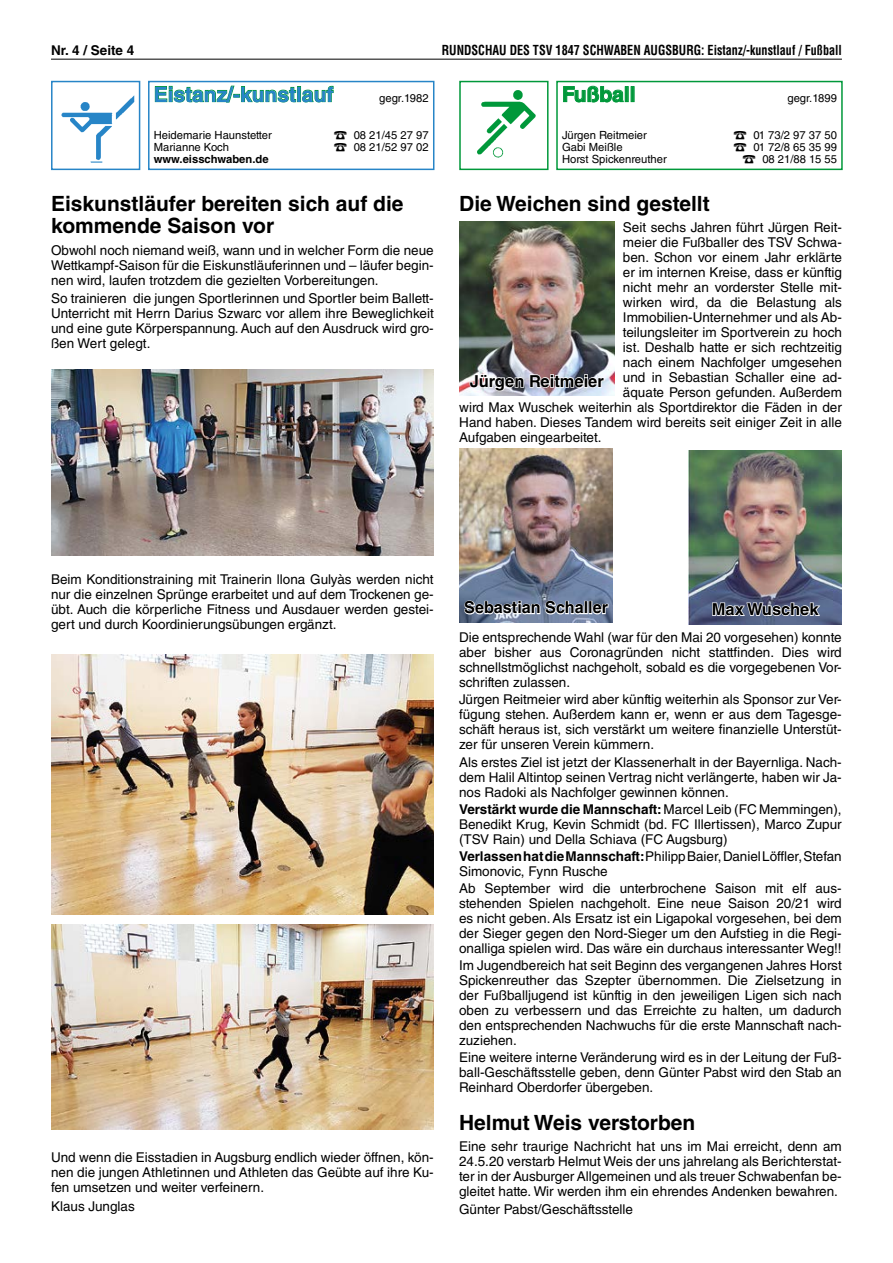
<style>
.page{position:relative;width:893px;height:1263px;background:#fff}
.page>*{position:absolute;margin:0;border:0;box-sizing:border-box;transform-origin:0 0}
.t1{font:700 21px/22.5px "Helvetica LT Std";color:#000}
.t2{font:700 21px "Helvetica LT Std";color:#2785c7}
.t3{font:700 21px "Helvetica LT Std";color:#00983a}
.t4{font:700 16.5px "Helvetica LT Std";color:#000}
.t5{font:13.5px/15px "Helvetica LT Std";color:#000;text-align:justify}
.t6{font:700 condensed 13.5px "Helvetica LT Std";color:#000;scale:.9 1}
.t7{font:700 13.5px "Helvetica LT Std";color:#000}
.t8{font:11.25px "Helvetica LT Std";color:#000}
.t9{font:700 11.25px "Helvetica LT Std";color:#000}
.s1{font-weight:700}
</style>
<div class="page">
<hr style="left:51px;top:59px;width:791px;height:1px;background:#000">
<img style="left:61px;top:95px;width:73px;height:67px">
<div style="left:51px;top:81px;width:89px;height:89px;border:2px solid #2785c7"></div>
<svg style="left:155px;top:85px;width:141px;height:18px"></svg>
<div style="left:298px;top:87px;width:3px;height:15px;border:1px solid #00983a"></div>
<svg style="left:302px;top:86px;width:32px;height:17px"></svg>
<div style="left:148px;top:81px;width:286px;height:89px;border:2px solid #2785c7"></div>
<img style="left:477px;top:90px;width:59px;height:68px">
<div style="left:459px;top:81px;width:90px;height:89px;border:2px solid #00983a"></div>
<svg style="left:563px;top:86px;width:61px;height:17px"></svg>
<div style="left:625px;top:87px;width:3px;height:15px;border:1px solid #00983a"></div>
<div style="left:556px;top:81px;width:287px;height:89px;border:2px solid #00983a"></div>
<img style="left:51px;top:370px;width:383px;height:185px">
<img style="left:51px;top:655px;width:383px;height:259px">
<img style="left:51px;top:925px;width:383px;height:204px">
<img style="left:460px;top:448px;width:153px;height:175px">
<svg style="left:463px;top:600px;width:146px;height:15px"></svg>
<img style="left:689px;top:450px;width:153px;height:174px">
<svg style="left:711px;top:587px;width:111px;height:38px;background:#767d97"></svg>
<img style="left:459px;top:222px;width:155px;height:174px">
<svg style="left:469px;top:373px;width:136px;height:19px"></svg>
<p class="t7" style="left:51px;top:42px;width:85px">Nr. 4 / Seite 4</p>
<p class="t6" style="left:442px;top:42px;width:446px">RUNDSCHAU DES TSV 1847 SCHWABEN AUGSBURG: Eistanz/-kunstlauf / Fußball</p>
<h1 class="t2" style="left:154px;top:81px;width:181px">Eistanz/-kunstlauf</h1>
<p class="t8" style="left:379px;top:91px;width:51px">gegr.1982</p>
<p class="t8" style="left:154px;top:128px;width:120px">Heidemarie Haunstetter</p>
<p class="t8" style="left:354px;top:128px;width:77px">08 21/45 27 97</p>
<p class="t8" style="left:154px;top:140px;width:77px">Marianne Koch</p>
<p class="t8" style="left:354px;top:140px;width:77px">08 21/52 97 02</p>
<p class="t9" style="left:154px;top:152px;width:116px">www.eisschwaben.de</p>
<h1 class="t3" style="left:562px;top:81px;width:75px">Fußball</h1>
<p class="t8" style="left:787px;top:91px;width:51px">gegr.1899</p>
<p class="t8" style="left:562px;top:128px;width:86px">Jürgen Reitmeier</p>
<p class="t8" style="left:753px;top:128px;width:85px">01 73/2 97 37 50</p>
<p class="t8" style="left:562px;top:140px;width:62px">Gabi Meißle</p>
<p class="t8" style="left:753px;top:140px;width:85px">01 72/8 65 35 99</p>
<p class="t8" style="left:562px;top:153px;width:106px">Horst Spickenreuther</p>
<p class="t8" style="left:762px;top:153px;width:76px">08 21/88 15 55</p>
<h1 class="t1" style="left:459px;top:192px;width:252px">Die Weichen sind gestellt</h1>
<p class="t5" style="left:623px;top:220px;width:220px">Seit sechs Jahren führt Jürgen Reit-</p>
<p class="t5" style="left:623px;top:235px;width:220px">meier die Fußballer des TSV Schwa-</p>
<p class="t5" style="left:623px;top:250px;width:220px">ben. Schon vor einem Jahr erklärte</p>
<p class="t5" style="left:623px;top:265px;width:220px">er im internen Kreise, dass er künftig</p>
<p class="t5" style="left:623px;top:280px;width:220px">nicht mehr an vorderster Stelle mit-</p>
<p class="t5" style="left:623px;top:295px;width:220px">wirken wird, da die Belastung als</p>
<p class="t5" style="left:623px;top:310px;width:220px">Immobilien-Unternehmer und als Ab-</p>
<p class="t5" style="left:623px;top:325px;width:220px">teilungsleiter im Sportverein zu hoch</p>
<p class="t5" style="left:623px;top:340px;width:220px">ist. Deshalb hatte er sich rechtzeitig</p>
<p class="t5" style="left:623px;top:355px;width:220px">nach einem Nachfolger umgesehen</p>
<p class="t5" style="left:623px;top:370px;width:220px">und in Sebastian Schaller eine ad-</p>
<p class="t5" style="left:623px;top:385px;width:220px">äquate Person gefunden. Außerdem</p>
<p class="t5" style="left:459px;top:400px;width:384px">wird Max Wuschek weiterhin als Sportdirektor die Fäden in der</p>
<p class="t5" style="left:459px;top:415px;width:384px">Hand haben. Dieses Tandem wird bereits seit einiger Zeit in alle</p>
<p class="t5" style="left:459px;top:430px;width:144px">Aufgaben eingearbeitet.</p>
<h1 class="t1" style="left:51px;top:192px;width:354px">Eiskunstläufer bereiten sich auf die kommende Saison vor</h1>
<p class="t5" style="left:51px;top:242px;width:384px">Obwohl noch niemand weiß, wann und in welcher Form die neue Wettkampf-Saison für die Eiskunstläuferinnen und – läufer begin&shy;nen wird, laufen trotzdem die gezielten Vorbereitungen.</p>
<p class="t5" style="left:51px;top:291px;width:384px">So trainieren die jungen Sportlerinnen und Sportler beim Ballett-Unterricht mit Herrn Darius Szwarc vor allem ihre Beweglichkeit und eine gute Körperspannung. Auch auf den Ausdruck wird gro&shy;ßen Wert gelegt.</p>
<p class="t4" style="left:470px;top:371px;width:136px">Jürgen Reitmeier</p>
<p class="t5" style="left:51px;top:571px;width:384px">Beim Konditionstraining mit Trainerin llona Gulyàs werden nicht nur die einzelnen Sprünge erarbeitet und auf dem Trockenen ge&shy;übt. Auch die körperliche Fitness und Ausdauer werden gestei&shy;gert und durch Koordinierungsübungen ergänzt.</p>
<p class="t5" style="left:51px;top:1150px;width:384px">Und wenn die Eisstadien in Augsburg endlich wieder öffnen, kön&shy;nen die jungen Athletinnen und Athleten das Geübte auf ihre Ku&shy;fen umsetzen und weiter verfeinern.</p>
<p class="t5" style="left:51px;top:1198px;width:85px">Klaus Junglas</p>
<p class="t4" style="left:464px;top:598px;width:145px">Sebastian Schaller</p>
<p class="t4" style="left:712px;top:599px;width:108px">Max Wuschek</p>
<p class="t5" style="left:459px;top:630px;width:384px">Die entsprechende Wahl (war für den Mai 20 vorgesehen) konnte aber bisher aus Coronagründen nicht stattfinden. Dies wird schnellstmöglichst nachgeholt, sobald es die vorgegebenen Vor&shy;schriften zulassen.</p>
<p class="t5" style="left:459px;top:692px;width:384px">Jürgen Reitmeier wird aber künftig weiterhin als Sponsor zur Ver&shy;fügung stehen. Außerdem kann er, wenn er aus dem Tagesge&shy;schäft heraus ist, sich verstärkt um weitere finanzielle Unterstüt&shy;zer für unseren Verein kümmern.</p>
<p class="t5" style="left:459px;top:754px;width:384px">Als erstes Ziel ist jetzt der Klassenerhalt in der Bayernliga. Nach&shy;dem Halil Altintop seinen Vertrag nicht verlängerte, haben wir Ja&shy;nos Radoki als Nachfolger gewinnen können.</p>
<p class="t5" style="left:459px;top:801px;width:384px"><span class="s1">Verstärkt wurde die Mannschaft:</span> Marcel Leib (FC Memmingen), Benedikt Krug, Kevin Schmidt (bd. FC Illertissen), Marco Zupur (TSV Rain) und Della Schiava (FC Augsburg)</p>
<p class="t5" style="left:459px;top:848px;width:384px"><span class="s1">Verlassen hat die Mannschaft:</span> Philipp Baier, Daniel Löffler, Stefan<br>Simonovic, Fynn Rusche</p>
<p class="t5" style="left:459px;top:881px;width:384px">Ab September wird die unterbrochene Saison mit elf aus&shy;stehenden Spielen nachgeholt. Eine neue Saison 20/21 wird es nicht geben. Als Ersatz ist ein Ligapokal vorgesehen, bei dem der Sieger gegen den Nord-Sieger um den Aufstieg in die Regi&shy;onalliga spielen wird. Das wäre ein durchaus interessanter Weg!!</p>
<p class="t5" style="left:459px;top:958px;width:384px">Im Jugendbereich hat seit Beginn des vergangenen Jahres Horst Spickenreuther das Szepter übernommen. Die Zielsetzung in der Fußballjugend ist künftig in den jeweiligen Ligen sich nach oben zu verbessern und das Erreichte zu halten, um dadurch den entsprechenden Nachwuchs für die erste Mannschaft nach&shy;zuziehen.</p>
<p class="t5" style="left:459px;top:1050px;width:384px">Eine weitere interne Veränderung wird es in der Leitung der Fuß&shy;ball-Geschäftsstelle geben, denn Günter Pabst wird den Stab an Reinhard Oberdorfer übergeben.</p>
<h1 class="t1" style="left:459px;top:1111px;width:238px">Helmut Weis verstorben</h1>
<p class="t5" style="left:459px;top:1139px;width:384px">Eine sehr traurige Nachricht hat uns im Mai erreicht, denn am 24.5.20 verstarb Helmut Weis der uns jahrelang als Berichterstat&shy;ter in der Ausburger Allgemeinen und als treuer Schwabenfan be&shy;gleitet hatte. Wir werden ihm ein ehrendes Andenken bewahren.</p>
<p class="t5" style="left:459px;top:1202px;width:175px">Günter Pabst/Geschäftsstelle</p>
</div>
